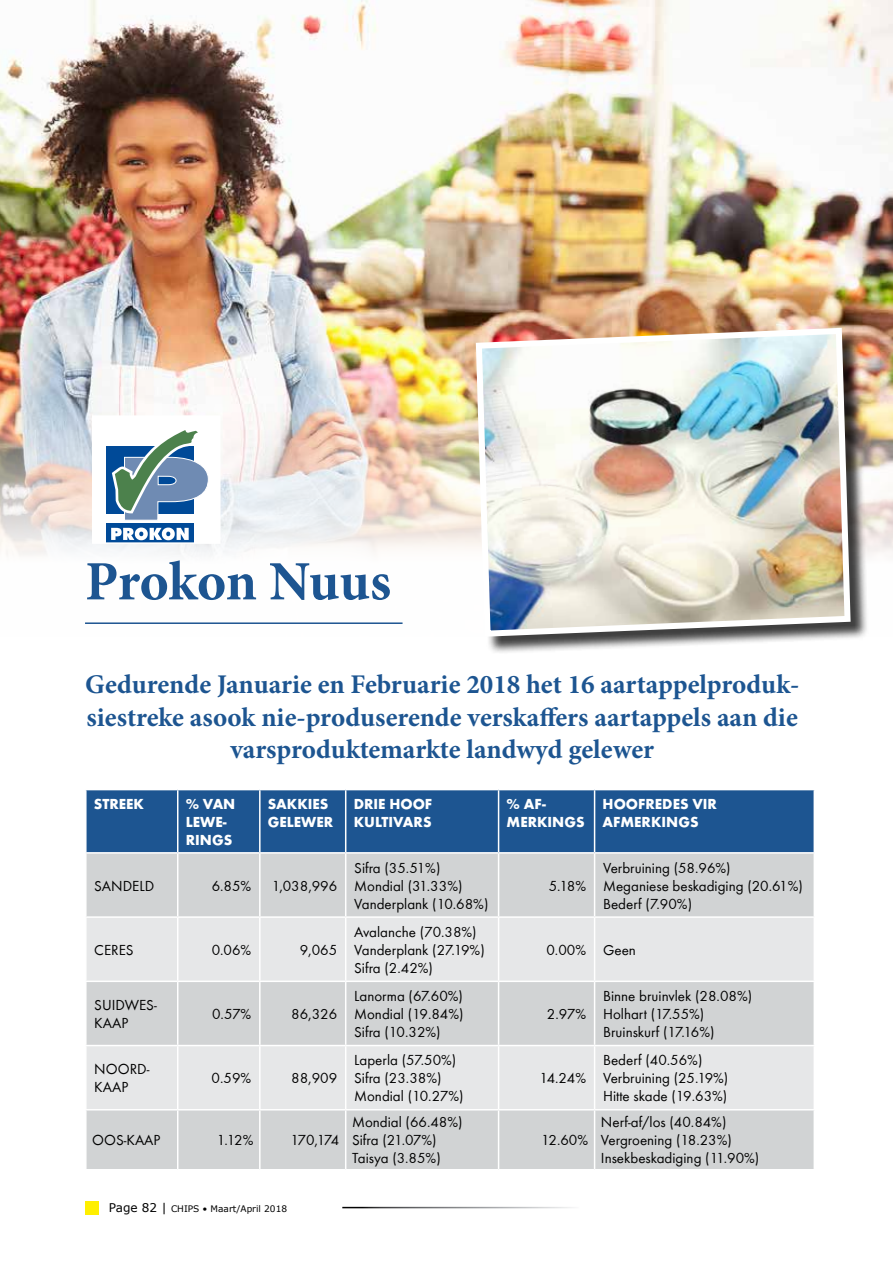
<style>
.page{position:relative;width:893px;height:1263px;background:#fff}
.page>*{position:absolute;margin:0;border:0;box-sizing:border-box;transform-origin:0 0}
.t1{font:700 55.5px "Minion Pro";letter-spacing:-.005em;color:#1d5591}
.t2{font:700 27px/32.4px "Minion Pro";color:#1d5591;text-align:center}
.t3{font:15px/18px "Bright";color:#000}
.t4{font:700 15px/18px "Bright";color:#fff}
.t5{font:9px "MS Reference Sans Serif";color:#000}
.s1{font-size:12px}
</style>
<div class="page">
<div style="left:85px;top:1200px;width:14px;height:14px;background:#ffef00"></div>
<img style="left:0;top:0;width:893px;height:556px">
<div style="left:478px;top:331px;width:391px;height:324px;background:#000;opacity:.75"></div>
<img style="left:473px;top:325px;width:381px;height:315px">
<div style="left:93px;top:416px;width:127px;height:127px;background:#fff"></div>
<div style="left:106px;top:446px;width:87px;height:68px;background:#004a98"></div>
<div style="left:106px;top:523px;width:87px;height:20px;background:#004a98"></div>
<svg style="left:112px;top:430px;width:96px;height:90px"></svg>
<svg style="left:111px;top:528px;width:78px;height:12px"></svg>
<hr style="left:85px;top:622px;width:318px;height:2px;background:#1d5591">
<div style="left:87px;top:790px;width:727px;height:62px;background:#1d5591"></div>
<div style="left:87px;top:854px;width:727px;height:315px;background:#d1d3d4"></div>
<svg style="left:87px;top:918px;width:727px;height:191px;background:#dfe0e1"></svg>
<hr style="left:177px;top:790px;width:1px;height:62px;background:#fff">
<hr style="left:259px;top:790px;width:2px;height:62px;background:#fff">
<hr style="left:345px;top:790px;width:1px;height:62px;background:#fff">
<hr style="left:498px;top:790px;width:1px;height:62px;background:#fff">
<hr style="left:594px;top:790px;width:1px;height:62px;background:#fff">
<hr style="left:177px;top:854px;width:1px;height:62px;background:#fff">
<hr style="left:259px;top:854px;width:2px;height:62px;background:#fff">
<hr style="left:345px;top:854px;width:1px;height:62px;background:#fff">
<hr style="left:498px;top:854px;width:1px;height:62px;background:#fff">
<hr style="left:594px;top:854px;width:1px;height:62px;background:#fff">
<hr style="left:85px;top:916px;width:93px;height:2px;background:#fff">
<hr style="left:178px;top:916px;width:82px;height:2px;background:#fff">
<hr style="left:177px;top:918px;width:1px;height:62px;background:#fff">
<hr style="left:260px;top:916px;width:86px;height:2px;background:#fff">
<hr style="left:259px;top:918px;width:2px;height:62px;background:#fff">
<hr style="left:346px;top:916px;width:153px;height:2px;background:#fff">
<hr style="left:345px;top:918px;width:1px;height:62px;background:#fff">
<hr style="left:499px;top:916px;width:96px;height:2px;background:#fff">
<hr style="left:498px;top:918px;width:1px;height:62px;background:#fff">
<hr style="left:595px;top:916px;width:220px;height:2px;background:#fff">
<hr style="left:594px;top:918px;width:1px;height:62px;background:#fff">
<hr style="left:85px;top:980px;width:93px;height:2px;background:#fff">
<hr style="left:178px;top:980px;width:82px;height:2px;background:#fff">
<hr style="left:177px;top:982px;width:1px;height:63px;background:#fff">
<hr style="left:260px;top:980px;width:86px;height:2px;background:#fff">
<hr style="left:259px;top:982px;width:2px;height:63px;background:#fff">
<hr style="left:346px;top:980px;width:153px;height:2px;background:#fff">
<hr style="left:345px;top:982px;width:1px;height:63px;background:#fff">
<hr style="left:499px;top:980px;width:96px;height:2px;background:#fff">
<hr style="left:498px;top:982px;width:1px;height:63px;background:#fff">
<hr style="left:595px;top:980px;width:220px;height:2px;background:#fff">
<hr style="left:594px;top:982px;width:1px;height:63px;background:#fff">
<hr style="left:85px;top:1045px;width:93px;height:1px;background:#fff">
<hr style="left:178px;top:1045px;width:82px;height:1px;background:#fff">
<hr style="left:177px;top:1046px;width:1px;height:63px;background:#fff">
<hr style="left:260px;top:1045px;width:86px;height:1px;background:#fff">
<hr style="left:259px;top:1046px;width:2px;height:63px;background:#fff">
<hr style="left:346px;top:1045px;width:153px;height:1px;background:#fff">
<hr style="left:345px;top:1046px;width:1px;height:63px;background:#fff">
<hr style="left:499px;top:1045px;width:96px;height:1px;background:#fff">
<hr style="left:498px;top:1046px;width:1px;height:63px;background:#fff">
<hr style="left:595px;top:1045px;width:220px;height:1px;background:#fff">
<hr style="left:594px;top:1046px;width:1px;height:63px;background:#fff">
<hr style="left:85px;top:1109px;width:93px;height:1px;background:#fff">
<hr style="left:178px;top:1109px;width:82px;height:1px;background:#fff">
<hr style="left:177px;top:1110px;width:1px;height:59px;background:#fff">
<hr style="left:260px;top:1109px;width:86px;height:1px;background:#fff">
<hr style="left:259px;top:1110px;width:2px;height:59px;background:#fff">
<hr style="left:346px;top:1109px;width:153px;height:1px;background:#fff">
<hr style="left:345px;top:1110px;width:1px;height:59px;background:#fff">
<hr style="left:499px;top:1109px;width:96px;height:1px;background:#fff">
<hr style="left:498px;top:1110px;width:1px;height:59px;background:#fff">
<hr style="left:595px;top:1109px;width:220px;height:1px;background:#fff">
<hr style="left:594px;top:1110px;width:1px;height:59px;background:#fff">
<h1 class="t1" style="left:85px;top:542px;width:308px">Prokon Nuus</h1>
<h2 class="t2" style="left:85px;top:668px;width:716px">Gedurende Januarie en Februarie 2018 het 16 aartappelproduk&shy;siestreke asook nie-produserende verskaffers aartappels aan die varsproduktemarkte landwyd gelewer</h2>
<p class="t4" style="left:94px;top:795px;width:52px">STREEK</p>
<p class="t4" style="left:186px;top:795px;width:51px">% VAN<br>LEWE-<br>RINGS</p>
<p class="t4" style="left:268px;top:795px;width:67px">SAKKIES<br>GELEWER</p>
<p class="t4" style="left:354px;top:795px;width:80px">DRIE HOOF<br>KULTIVARS</p>
<p class="t4" style="left:507px;top:795px;width:80px">% AF-<br>MERKINGS</p>
<p class="t4" style="left:603px;top:795px;width:116px">HOOFREDES VIR<br>AFMERKINGS</p>
<p class="t3" style="left:94px;top:877px;width:62px">SANDELD</p>
<p class="t3" style="left:212px;top:877px;width:41px">6.85%</p>
<p class="t3" style="left:272px;top:877px;width:67px">1,038,996</p>
<p class="t3" style="left:354px;top:859px;width:136px">Sifra (35.51%)<br>Mondial (31.33%)<br>Vanderplank (10.68%)</p>
<p class="t3" style="left:603px;top:859px;width:201px">Verbruining (58.96%)<br>Meganiese beskadiging (20.61%)<br>Bederf (7.90%)</p>
<p class="t3" style="left:549px;top:877px;width:39px">5.18%</p>
<p class="t3" style="left:94px;top:941px;width:41px">CERES</p>
<p class="t3" style="left:212px;top:941px;width:41px">0.06%</p>
<p class="t3" style="left:300px;top:941px;width:39px">9,065</p>
<p class="t3" style="left:94px;top:996px;width:64px">SUIDWES-<br>KAAP</p>
<p class="t3" style="left:212px;top:1005px;width:41px">0.57%</p>
<p class="t3" style="left:291px;top:1005px;width:47px">86,326</p>
<p class="t3" style="left:94px;top:1060px;width:57px">NOORD-<br>KAAP</p>
<p class="t3" style="left:212px;top:1069px;width:41px">0.59%</p>
<p class="t3" style="left:291px;top:1069px;width:47px">88,909</p>
<p class="t3" style="left:92px;top:1131px;width:70px">OOS-KAAP</p>
<p class="t3" style="left:217px;top:1131px;width:38px">1.12%</p>
<p class="t3" style="left:290px;top:1131px;width:50px">170,174</p>
<p class="t3" style="left:354px;top:923px;width:132px">Avalanche (70.38%)<br>Vanderplank (27.19%)<br>Sifra (2.42%)</p>
<p class="t3" style="left:354px;top:987px;width:111px;text-align:justify">Lanorma (67.60%)<br>Mondial (19.84%)<br>Sifra (10.32%)</p>
<p class="t3" style="left:354px;top:1051px;width:111px">Laperla (57.50%)<br>Sifra (23.38%)<br>Mondial (10.27%)</p>
<p class="t3" style="left:352px;top:1113px;width:112px">Mondial (66.48%)<br>Sifra (21.07%)<br>Taisya (3.85%)</p>
<p class="t5" style="left:109px;top:1203px;width:180px"><span class="s1">Page 82 |</span> CHIPS • Maart/April 2018</p>
<p class="t3" style="left:546px;top:941px;width:91px">0.00% Geen</p>
<p class="t3" style="left:547px;top:1005px;width:41px">2.97%</p>
<p class="t3" style="left:539px;top:1069px;width:48px">14.24%</p>
<p class="t3" style="left:541px;top:1131px;width:48px">12.60%</p>
<p class="t3" style="left:603px;top:987px;width:151px">Binne bruinvlek (28.08%)<br>Holhart (17.55%)<br>Bruinskurf (17.16%)</p>
<p class="t3" style="left:603px;top:1051px;width:127px">Bederf (40.56%)<br>Verbruining (25.19%)<br>Hitte skade (19.63%)</p>
<p class="t3" style="left:601px;top:1113px;width:160px">Nerf-af/los (40.84%)<br>Vergroening (18.23%)<br>Insekbeskadiging (11.90%)</p>
</div>
